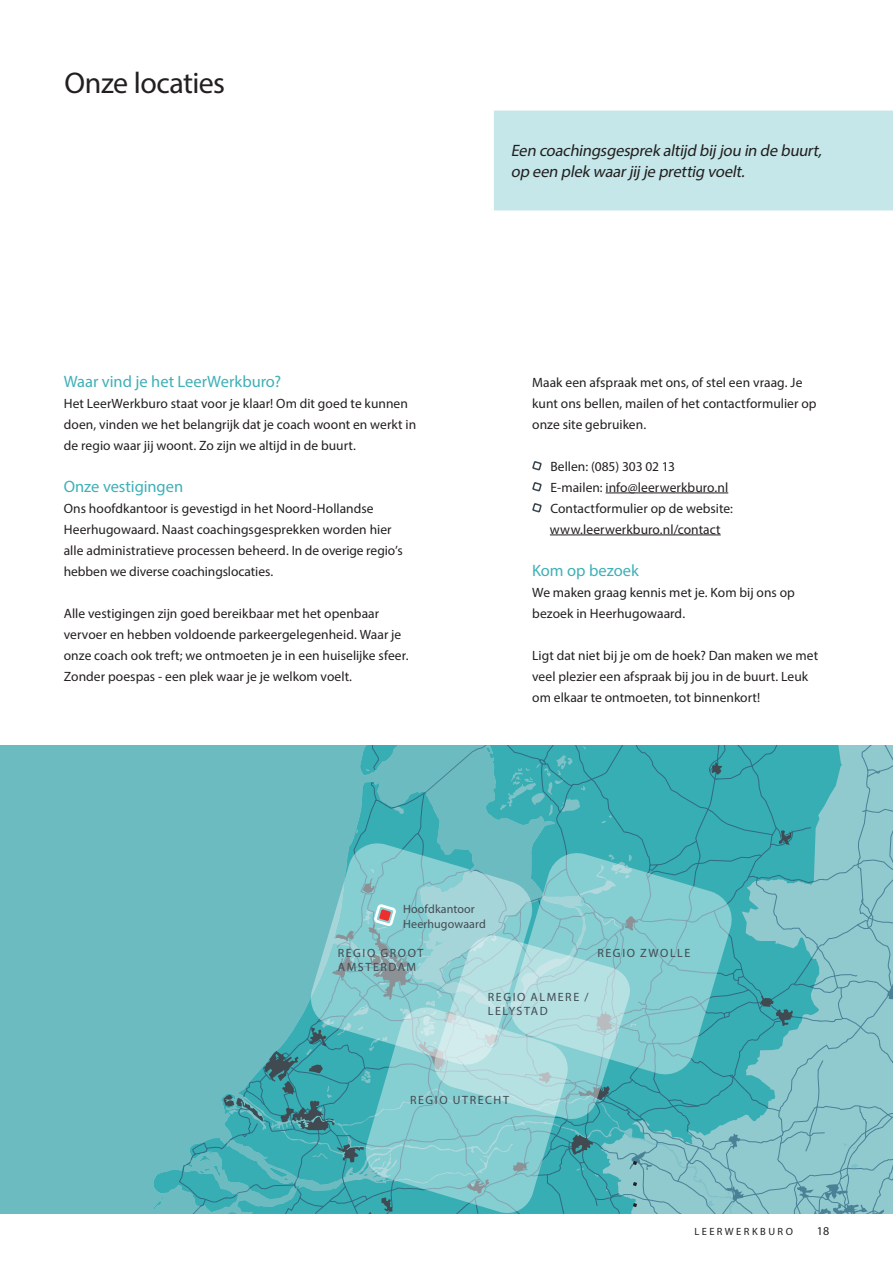
<style>
.page{position:relative;width:893px;height:1263px;background:#fff}
.page>*{position:absolute;margin:0;border:0;box-sizing:border-box;transform-origin:0 0}
.t1{font:30px "Myriad Pro";letter-spacing:-.02em;color:#231f20}
.t2{font:italic 16.5px/21px "Myriad Pro";letter-spacing:-.015em;color:#231f20}
.t3{font:16.5px "Myriad Pro";color:#3fb0b7}
.t4{font:13.5px/21px "Myriad Pro";letter-spacing:.005em;color:#231f20}
.t5{font:12px/14.4px "Myriad Pro";letter-spacing:.12em;color:#414a51}
.t6{font:12px/14.4px "Myriad Pro";letter-spacing:.01em;color:#414a51}
.t7{font:12px "Myriad Pro";color:#231f20}
.t8{font:10.5px "Myriad Pro";letter-spacing:.23em;color:#231f20}
</style>
<div class="page">
<div style="left:0;top:745px;width:179px;height:469px;background:#6cbbc1"></div>
<hr style="left:606px;top:493px;width:122px;height:1px;background:#231f20">
<hr style="left:550px;top:535px;width:171px;height:1px;background:#231f20">
<svg style="left:532px;top:461px;width:10px;height:10px"></svg>
<svg style="left:532px;top:482px;width:10px;height:10px"></svg>
<svg style="left:532px;top:503px;width:10px;height:10px"></svg>
<svg style="left:179px;top:745px;width:714px;height:469px;background:#6dbdc2"></svg>
<div style="left:494px;top:111px;width:399px;height:99px;background:#c5e7e9"></div>
<h1 class="t1" style="left:65px;top:64px;width:162px">Onze locaties</h1>
<p class="t3" style="left:64px;top:371px;width:219px">Waar vind je het LeerWerkburo?</p>
<p class="t4" style="left:64px;top:392px;width:354px">Het LeerWerkburo staat voor je klaar! Om dit goed te kunnen doen, vinden we het belangrijk dat je coach woont en werkt in de regio waar jij woont. Zo zijn we altijd in de buurt.</p>
<p class="t3" style="left:64px;top:476px;width:121px">Onze vestigingen</p>
<p class="t4" style="left:64px;top:497px;width:340px">Ons hoofdkantoor is gevestigd in het Noord-Hollandse Heerhugowaard. Naast coachingsgesprekken worden hier alle administratieve processen beheerd. In de overige regio’s hebben we diverse coachingslocaties.</p>
<p class="t4" style="left:64px;top:602px;width:346px">Alle vestigingen zijn goed bereikbaar met het openbaar vervoer en hebben voldoende parkeergelegenheid. Waar je onze coach ook treft; we ontmoeten je in een huiselijke sfeer.<br>Zonder poespas - een plek waar je je welkom voelt.</p>
<p class="t2" style="left:511px;top:139px;width:316px">Een coachingsgesprek altijd bij jou in de buurt, op een plek waarjij je prettig voelt.</p>
<p class="t4" style="left:532px;top:371px;width:286px">Maak een afspraak met ons, of stel een vraag. Je kunt ons bellen, mailen of het contactformulier op onze site gebruiken.</p>
<p class="t4" style="left:550px;top:455px;width:185px">Bellen: (085) 303 02 13<br>E-mailen: info@leerwerkburo.nl<br>Contactformulier op de website: www.leerwerkburo.nl/contact</p>
<p class="t3" style="left:532px;top:560px;width:108px">Kom op bezoek</p>
<p class="t4" style="left:532px;top:581px;width:264px">We maken graag kennis met je. Kom bij ons op bezoek in Heerhugowaard.</p>
<p class="t4" style="left:532px;top:644px;width:287px">Ligt dat niet bij je om de hoek? Dan maken we met veel plezier een afspraak bij jou in de buurt. Leuk om elkaar te ontmoeten, tot binnenkort!</p>
<p class="t6" style="left:403px;top:902px;width:84px">Hoofdkantoor<br>Heerhugowaard</p>
<p class="t5" style="left:338px;top:945px;width:87px">REGIO GROOT<br>AMSTERDAM</p>
<p class="t5" style="left:598px;top:945px;width:94px">REGIO ZWOLLE</p>
<p class="t5" style="left:488px;top:989px;width:102px">REGIO ALMERE /<br>LELYSTAD</p>
<p class="t5" style="left:410px;top:1093px;width:100px">REGIO UTRECHT</p>
<p class="t8" style="left:694px;top:1225px;width:100px">LEERWERKBURO</p>
<p class="t7" style="left:817px;top:1224px;width:14px">18</p>
</div>
